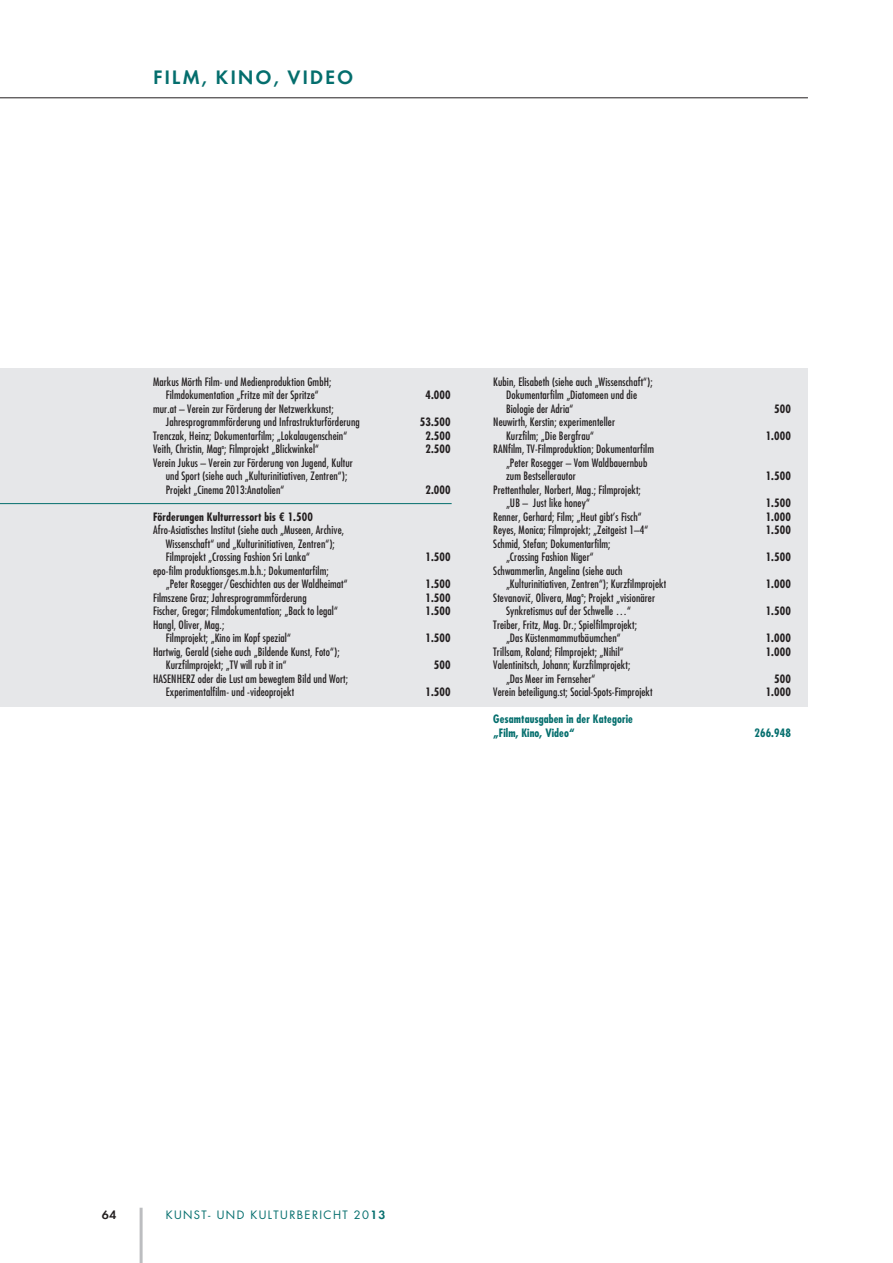
<style>
.page{position:relative;width:893px;height:1263px;background:#fff}
.page>*{position:absolute;margin:0;border:0;box-sizing:border-box;transform-origin:0 0}
.t1{font:600 20.25px "Futura T";letter-spacing:.09em;color:#046e6d}
.t2{font:600 12.6px "Futura T";color:#231f20}
.t3{font:condensed 11.25px/13.5px "Futura Std";letter-spacing:.01em;color:#231f20}
.t4{font:700 condensed 11.25px "Futura Std";letter-spacing:.01em;color:#231f20}
.t5{font:700 condensed 11.25px/13.5px "Futura Std";letter-spacing:.01em;color:#046e6d}
.t6{font:11.25px "Futura Std";letter-spacing:.125em;color:#046e6d}
.s1{font-family:"Futura T";font-weight:600;font-size:12.6px}
</style>
<div class="page">
<div style="left:0;top:368px;width:808px;height:338px;background:#e6e7e9"></div>
<hr style="left:0;top:98px;width:808px;height:1px;background:#231f20">
<hr style="left:140px;top:1208px;width:3px;height:55px;background:#bcbdc0">
<hr style="left:0;top:503px;width:452px;height:1px;background:#046e6d">
<h1 class="t1" style="left:153px;top:65px;width:202px">FILM, KINO, VIDEO</h1>
<p class="t3" style="left:153px;top:375px;width:180px;text-align:center">Markus Mörth Film- und Medienproduktion GmbH;<br>Filmdokumentation „Fritze mit der Spritze“</p>
<p class="t4" style="left:425px;top:390px;width:27px">4.000</p>
<p class="t3" style="left:166px;top:402px;width:195px;text-indent:-13px">mur.at – Verein zur Förderung der Netzwerkkunst;<br>Jahresprogrammförderung und Infrastrukturförderung</p>
<p class="t4" style="left:420px;top:417px;width:32px">53.500</p>
<p class="t3" style="left:153px;top:429px;width:196px">Trenczak, Heinz; Dokumentarfilm; „Lokalaugenschein“</p>
<p class="t4" style="left:425px;top:431px;width:27px">2.500</p>
<p class="t3" style="left:153px;top:443px;width:167px">Veith, Christin, Mag<sup>a</sup>; Filmprojekt „Blickwinkel“</p>
<p class="t4" style="left:425px;top:444px;width:27px">2.500</p>
<p class="t3" style="left:166px;top:456px;width:189px;text-indent:-13px">Verein Jukus – Verein zur Förderung von Jugend, Kultur und Sport (siehe auch „Kulturinitiativen, Zentren“);<br>Projekt „Cinema 2013:Anatolien“</p>
<p class="t4" style="left:425px;top:485px;width:27px">2.000</p>
<p class="t4" style="left:153px;top:512px;width:161px">Förderungen Kulturressort bis € 1.500</p>
<p class="t3" style="left:166px;top:524px;width:180px;text-indent:-13px">Afro-Asiatisches Institut (siehe auch „Museen, Archive,<br>Wissenschaft“ und „Kulturinitiativen, Zentren“);<br>Filmprojekt „Crossing Fashion Sri Lanka“</p>
<p class="t4" style="left:425px;top:552px;width:27px">1.500</p>
<p class="t3" style="left:166px;top:564px;width:183px;text-indent:-13px">epo-film produktionsges.m.b.h.; Dokumentarfilm; „Peter Rosegger/Geschichten aus der Waldheimat“</p>
<p class="t4" style="left:425px;top:579px;width:27px">1.500</p>
<p class="t3" style="left:153px;top:591px;width:155px">Filmszene Graz; Jahresprogrammförderung</p>
<p class="t4" style="left:425px;top:593px;width:27px">1.500</p>
<p class="t3" style="left:153px;top:605px;width:186px">Fischer, Gregor; Filmdokumentation; „Back to legal“</p>
<p class="t4" style="left:425px;top:606px;width:27px">1.500</p>
<p class="t3" style="left:166px;top:618px;width:127px;text-indent:-13px">Hangl, Oliver, Mag.;<br>Filmprojekt; „Kino im Kopf spezial“</p>
<p class="t4" style="left:425px;top:633px;width:27px">1.500</p>
<p class="t3" style="left:166px;top:645px;width:175px;text-indent:-13px">Hartwig, Gerald (siehe auch „Bildende Kunst, Foto“);<br>Kurzfilmprojekt; „TV will rub it in“</p>
<p class="t4" style="left:434px;top:660px;width:18px">500</p>
<p class="t3" style="left:166px;top:672px;width:184px;text-indent:-13px">HASENHERZ oder die Lust am bewegtem Bild und Wort;<br>Experimentalfilm- und -videoprojekt</p>
<p class="t4" style="left:425px;top:687px;width:27px">1.500</p>
<p class="t3" style="left:506px;top:375px;width:148px;text-indent:-13px">Kubin, Elisabeth (siehe auch „Wissenschaft“);<br>Dokumentarfilm „Diatomeen und die<br>Biologie der Adria“</p>
<p class="t3" style="left:506px;top:416px;width:111px;text-indent:-13px">Neuwirth, Kerstin; experimenteller<br>Kurzfilm; „Die Bergfrau“</p>
<p class="t3" style="left:506px;top:443px;width:149px;text-indent:-13px">RANfilm, TV-Filmproduktion; Dokumentarfilm „Peter Rosegger – Vom Waldbauernbub zum Bestsellerautor</p>
<p class="t4" style="left:774px;top:404px;width:18px">500</p>
<p class="t4" style="left:766px;top:431px;width:27px">1.000</p>
<p class="t4" style="left:766px;top:471px;width:27px">1.500</p>
<p class="t3" style="left:506px;top:483px;width:136px;text-indent:-13px">Prettenthaler, Norbert, Mag.; Filmprojekt; „UB – Just like honey“</p>
<p class="t4" style="left:766px;top:498px;width:27px">1.500</p>
<p class="t3" style="left:493px;top:510px;width:150px">Renner, Gerhard; Film; „Heut gibt’s Fisch“</p>
<p class="t4" style="left:766px;top:512px;width:27px">1.000</p>
<p class="t3" style="left:493px;top:524px;width:157px">Reyes, Monica; Filmprojekt; „Zeitgeist 1–4“</p>
<p class="t4" style="left:766px;top:525px;width:27px">1.500</p>
<p class="t3" style="left:493px;top:537px;width:119px;text-align:center">Schmid, Stefan; Dokumentarfilm; „Crossing Fashion Niger“</p>
<p class="t4" style="left:766px;top:552px;width:27px">1.500</p>
<p class="t3" style="left:506px;top:564px;width:162px;text-indent:-13px">Schwammerlin, Angelina (siehe auch „Kulturinitiativen, Zentren“); Kurzfilmprojekt</p>
<p class="t4" style="left:766px;top:579px;width:27px">1.000</p>
<p class="t3" style="left:506px;top:591px;width:151px;text-indent:-13px">Stevanovicˇ, Olivera, Mag<sup>a</sup>; Projekt „visionärer<br>Synkretismus auf der Schwelle …“</p>
<p class="t4" style="left:766px;top:606px;width:27px">1.500</p>
<p class="t3" style="left:493px;top:618px;width:145px;text-align:center">Treiber, Fritz, Mag. Dr.; Spielfilmprojekt; „Das Küstenmammutbäumchen“</p>
<p class="t4" style="left:766px;top:633px;width:27px">1.000</p>
<p class="t3" style="left:493px;top:645px;width:132px">Trillsam, Roland; Filmprojekt; „Nihil“</p>
<p class="t4" style="left:766px;top:647px;width:27px">1.000</p>
<p class="t3" style="left:506px;top:659px;width:126px;text-indent:-13px">Valentinitsch, Johann; Kurzfilmprojekt; „Das Meer im Fernseher“</p>
<p class="t4" style="left:774px;top:674px;width:18px">500</p>
<p class="t3" style="left:493px;top:686px;width:161px">Verein beteiligung.st; Social-Spots-Fimprojekt</p>
<p class="t4" style="left:766px;top:687px;width:27px">1.000</p>
<p class="t5" style="left:493px;top:713px;width:141px">Gesamtausgaben in der Kategorie „Film, Kino, Video“</p>
<p class="t5" style="left:754px;top:727px;width:38px">266.948</p>
<p class="t2" style="left:102px;top:1207px;width:16px">64</p>
<p class="t6" style="left:166px;top:1210px;width:221px">KUNST- UND KULTURBERICHT 20<span class="s1">13</span></p>
</div>
